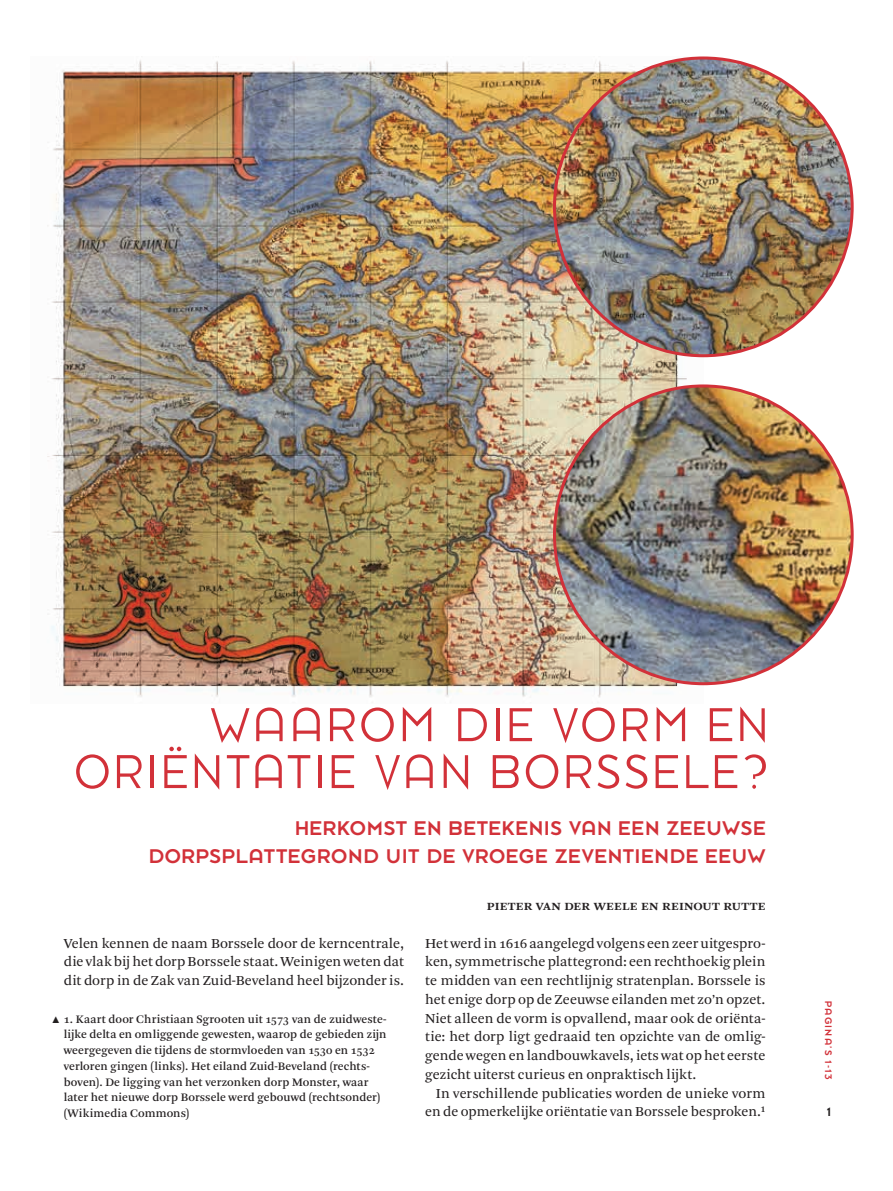
<style>
.page{position:relative;width:893px;height:1191px;background:#fff}
.page>*{position:absolute;margin:0;border:0;box-sizing:border-box;transform-origin:0 0}
.t1{font:52.5px/47px "Dessau Pro Fein";letter-spacing:.005em;color:#d23139;text-align:right}
.t2{font:21.9px/28.2px "Dessau Pro";letter-spacing:.03em;color:#d23139;text-align:right}
.t3{font:14.4px/18.8px "Arnhem Pro Blond";letter-spacing:-.005em;color:#231f20;text-align:justify}
.t4{font:600 14.4px "Arnhem Pro";letter-spacing:.02em;color:#231f20}
.t5{font:13.5px "Dessau Pro";color:#231f20}
.t6{font:12px/15.8px "Arnhem Pro";letter-spacing:.01em;color:#231f20}
.t7{font:10.5px "Dessau Pro";letter-spacing:.11em;color:#d23139}
.t8{font:9px "Mathematical Pi Six";color:#231f20}
</style>
<div class="page">
<img style="left:47px;top:56px;width:656px;height:642px">
<img style="left:554px;top:58px;width:298px;height:298px;border-radius:149px">
<img style="left:554px;top:386px;width:298px;height:297px;border-radius:149px">
<h1 class="t1" style="left:73px;top:701px;width:699px">WAAROM DIE VORM EN<br>ORIËNTATIE VAN BORSSELE?</h1>
<h2 class="t2" style="left:148px;top:814px;width:619px">HERKOMST EN BETEKENIS VAN EEN ZEEUWSE<br>DORPSPLATTEGROND UIT DE VROEGE ZEVENTIENDE EEUW</h2>
<p class="t4" style="left:487px;top:896px;width:280px">Pieter van der Weele en Reinout Rutte</p>
<p class="t3" style="left:64px;top:933px;width:342px">Velen kennen de naam Borssele door de kerncentrale, die vlak bij het dorp Borssele staat. Weinigen weten dat dit dorp in de Zak van Zuid-Beveland heel bijzonder is.</p>
<p class="t6" style="left:64px;top:1011px;width:324px">1. Kaart door Christiaan Sgrooten uit 1573 van de zuidweste&shy;lijke delta en omliggende gewesten, waarop de gebieden zijn weergegeven die tijdens de stormvloeden van 1530 en 1532 verloren gingen (links). Het eiland Zuid-Beveland (rechts&shy;boven). De ligging van het verzonken dorp Monster, waar later het nieuwe dorp Borssele werd gebouwd (rechtsonder) (Wikimedia Commons)</p>
<p class="t8" style="left:52px;top:1016px;width:9px">m</p>
<p class="t3" style="left:425px;top:933px;width:342px">Het werd in 1616 aangelegd volgens een zeer uitgespro&shy;ken, symmetrische plattegrond: een rechthoekig plein te midden van een rechtlijnig stratenplan. Borssele is het enige dorp op de Zeeuwse eilanden met zo’n opzet.<br>Niet alleen de vorm is opvallend, maar ook de oriënta&shy;tie: het dorp ligt gedraaid ten opzichte van de omlig&shy;gende wegen en landbouwkavels, iets wat op het eerste gezicht uiterst curieus en onpraktisch lijkt.</p>
<p class="t3" style="left:425px;top:1083px;width:342px;text-align:right">In verschillende publicaties worden de unieke vorm en de opmerkelijke oriëntatie van Borssele besproken.<sup>1</sup></p>
<p class="t7" style="left:834px;top:1000px;width:81px;rotate:90deg">PAGINA’S 1-13</p>
<p class="t5" style="left:826px;top:1105px;width:7px">1</p>
</div>
